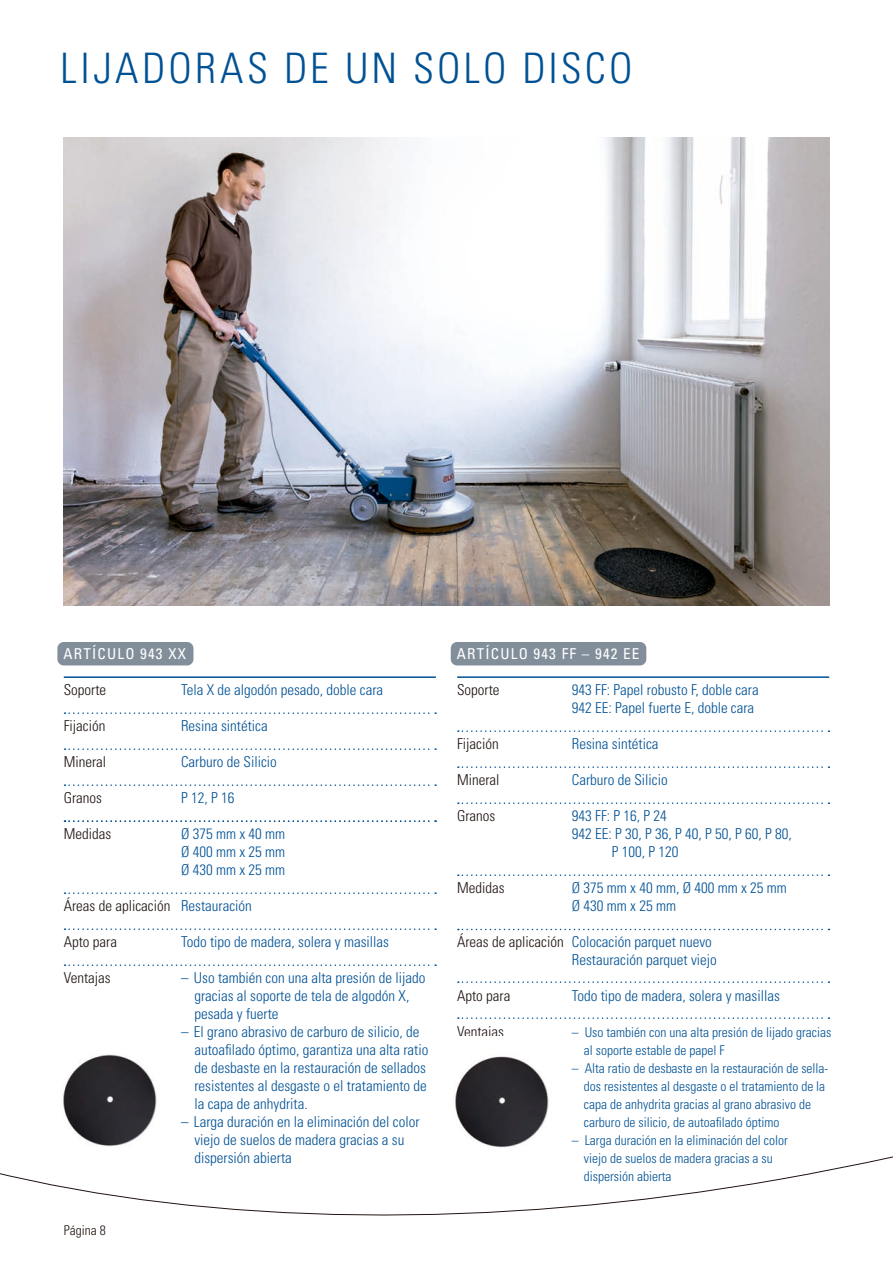
<style>
.page{position:relative;width:893px;height:1263px;background:#fff}
.page>*{position:absolute;margin:0;border:0;box-sizing:border-box;transform-origin:0 0}
.Headline{font:300 condensed 42px "Univers LT Std";letter-spacing:.075em;color:#005194}
.Tabellenzeilen{font:300 condensed 15px/18px "Univers LT Std";color:#005194}
.Tabellenzeilen-2{font:300 condensed 15px "Univers LT Std";color:#1f1410}
.Subline{font:condensed 15px "Univers LT Std";letter-spacing:.08em;color:#fff}
.Tabellenzeilen-3{font:300 condensed 13.5px "Univers LT Std";color:#005194}
.Paginierung{font:300 condensed 13.5px "Univers LT Std";color:#1f1410}
</style>
<div class="page">
<img style="left:64px;top:137px;width:765px;height:468px">
<div style="left:57px;top:642px;width:136px;height:23px;background:#828f9b;border-radius:6px"></div>
<div style="left:451px;top:642px;width:195px;height:23px;background:#828f9b;border-radius:6px"></div>
<hr style="left:64px;top:676px;width:372px;height:2px;background:#005194">
<hr style="left:457px;top:676px;width:372px;height:2px;background:#005194">
<svg style="left:65px;top:784px;width:371px;height:2px"></svg>
<svg style="left:458px;top:766px;width:371px;height:2px"></svg>
<svg style="left:65px;top:712px;width:371px;height:2px"></svg>
<svg style="left:65px;top:748px;width:371px;height:2px"></svg>
<svg style="left:458px;top:730px;width:371px;height:2px"></svg>
<svg style="left:65px;top:892px;width:371px;height:2px"></svg>
<svg style="left:65px;top:928px;width:371px;height:2px"></svg>
<svg style="left:65px;top:964px;width:371px;height:2px"></svg>
<svg style="left:458px;top:929px;width:371px;height:1px"></svg>
<svg style="left:458px;top:874px;width:371px;height:2px"></svg>
<svg style="left:458px;top:981px;width:371px;height:2px"></svg>
<svg style="left:458px;top:1017px;width:371px;height:2px"></svg>
<svg style="left:65px;top:820px;width:371px;height:2px"></svg>
<svg style="left:458px;top:802px;width:371px;height:2px"></svg>
<svg style="left:0;top:1156px;width:893px;height:60px"></svg>
<img style="left:45px;top:1054px;width:130px;height:111px">
<img style="left:436px;top:1056px;width:131px;height:111px">
<p class="Headline" style="left:61px;top:43px;width:573px">LIJADORAS DE UN SOLO DISCO</p>
<p class="Subline" style="left:64px;top:644px;width:124px">ARTÍCULO 943 XX</p>
<p class="Subline" style="left:457px;top:644px;width:184px">ARTÍCULO 943 FF – 942 EE</p>
<p class="Tabellenzeilen-2" style="left:64px;top:681px;width:44px">Soporte</p>
<p class="Tabellenzeilen-2" style="left:64px;top:717px;width:43px">Fijación</p>
<p class="Tabellenzeilen-2" style="left:64px;top:753px;width:44px">Mineral</p>
<p class="Tabellenzeilen-2" style="left:64px;top:789px;width:40px">Granos</p>
<p class="Tabellenzeilen-2" style="left:64px;top:825px;width:49px">Medidas</p>
<p class="Tabellenzeilen-2" style="left:457px;top:681px;width:44px">Soporte</p>
<p class="Tabellenzeilen" style="left:181px;top:681px;width:204px">Tela X de algodón pesado, doble cara</p>
<p class="Tabellenzeilen" style="left:181px;top:717px;width:88px">Resina sintética</p>
<p class="Tabellenzeilen" style="left:181px;top:753px;width:97px">Carburo de Silicio</p>
<p class="Tabellenzeilen" style="left:181px;top:789px;width:55px">P 12, P 16</p>
<p class="Tabellenzeilen" style="left:181px;top:825px;width:106px">Ø 375 mm x 40 mm</p>
<p class="Tabellenzeilen" style="left:181px;top:843px;width:106px">Ø 400 mm x 25 mm</p>
<p class="Tabellenzeilen" style="left:181px;top:861px;width:106px">Ø 430 mm x 25 mm</p>
<p class="Tabellenzeilen" style="left:181px;top:897px;width:72px">Restauración</p>
<p class="Tabellenzeilen" style="left:181px;top:933px;width:209px">Todo tipo de madera, solera y masillas</p>
<p class="Tabellenzeilen" style="left:181px;top:969px;width:246px">– Uso también con una alta presión de lijado</p>
<p class="Tabellenzeilen" style="left:194px;top:987px;width:216px">gracias al soporte de tela de algodón X,</p>
<p class="Tabellenzeilen" style="left:194px;top:1005px;width:86px">pesada y fuerte</p>
<p class="Tabellenzeilen" style="left:194px;top:1023px;width:236px;text-indent:-13px">– El grano abrasivo de carburo de silicio, de autoafilado óptimo, garantiza una alta ratio de desbaste en la restauración de sellados resistentes al desgaste o el tratamiento de la capa de anhydrita.</p>
<p class="Tabellenzeilen" style="left:181px;top:1113px;width:240px">– Larga duración en la eliminación del color</p>
<p class="Tabellenzeilen" style="left:194px;top:1131px;width:211px">viejo de suelos de madera gracias a su</p>
<p class="Tabellenzeilen" style="left:194px;top:1149px;width:99px">dispersión abierta</p>
<p class="Tabellenzeilen" style="left:572px;top:681px;width:188px">943 FF: Papel robusto F, doble cara</p>
<p class="Tabellenzeilen" style="left:572px;top:699px;width:184px">942 EE: Papel fuerte E, doble cara</p>
<p class="Tabellenzeilen" style="left:572px;top:735px;width:88px">Resina sintética</p>
<p class="Tabellenzeilen" style="left:572px;top:771px;width:97px">Carburo de Silicio</p>
<p class="Tabellenzeilen" style="left:572px;top:807px;width:96px">943 FF: P 16, P 24</p>
<p class="Tabellenzeilen" style="left:612px;top:825px;width:181px;text-indent:-40px">942 EE: P 30, P 36, P 40, P 50, P 60, P 80,<br>P 100, P 120</p>
<p class="Tabellenzeilen" style="left:572px;top:879px;width:216px">Ø 375 mm x 40 mm, Ø 400 mm x 25 mm</p>
<p class="Tabellenzeilen" style="left:572px;top:897px;width:106px">Ø 430 mm x 25 mm</p>
<p class="Tabellenzeilen" style="left:572px;top:933px;width:141px">Colocación parquet nuevo</p>
<p class="Tabellenzeilen" style="left:572px;top:951px;width:146px">Restauración parquet viejo</p>
<p class="Tabellenzeilen" style="left:572px;top:987px;width:209px">Todo tipo de madera, solera y masillas</p>
<p class="Tabellenzeilen-3" style="left:572px;top:1024px;width:261px">– Uso también con una alta presión de lijado gracias</p>
<p class="Tabellenzeilen-3" style="left:584px;top:1042px;width:142px">al soporte estable de papel F</p>
<p class="Tabellenzeilen-3" style="left:572px;top:1060px;width:258px">– Alta ratio de desbaste en la restauración de sella-</p>
<p class="Tabellenzeilen-3" style="left:584px;top:1078px;width:243px">dos resistentes al desgaste o el tratamiento de la</p>
<p class="Tabellenzeilen-3" style="left:584px;top:1096px;width:229px">capa de anhydrita gracias al grano abrasivo de</p>
<p class="Tabellenzeilen-3" style="left:584px;top:1114px;width:197px">carburo de silicio, de autoafilado óptimo</p>
<p class="Tabellenzeilen-3" style="left:572px;top:1132px;width:217px">– Larga duración en la eliminación del color</p>
<p class="Tabellenzeilen-3" style="left:584px;top:1150px;width:190px">viejo de suelos de madera gracias a su</p>
<p class="Tabellenzeilen-3" style="left:584px;top:1168px;width:89px">dispersión abierta</p>
<p class="Tabellenzeilen-2" style="left:457px;top:735px;width:43px">Fijación</p>
<p class="Tabellenzeilen-2" style="left:457px;top:771px;width:44px">Mineral</p>
<p class="Tabellenzeilen-2" style="left:457px;top:807px;width:40px">Granos</p>
<p class="Tabellenzeilen-2" style="left:457px;top:879px;width:49px">Medidas</p>
<p class="Tabellenzeilen-2" style="left:64px;top:897px;width:108px">Áreas de aplicación</p>
<p class="Tabellenzeilen-2" style="left:64px;top:933px;width:55px">Apto para</p>
<p class="Tabellenzeilen-2" style="left:64px;top:969px;width:48px">Ventajas</p>
<p class="Tabellenzeilen-2" style="left:457px;top:933px;width:108px">Áreas de aplicación</p>
<p class="Tabellenzeilen-2" style="left:457px;top:987px;width:55px">Apto para</p>
<p class="Tabellenzeilen-2" style="left:457px;top:1023px;width:48px">Ventajas</p>
<p class="Paginierung" style="left:64px;top:1222px;width:43px">Página 8</p>
</div>
